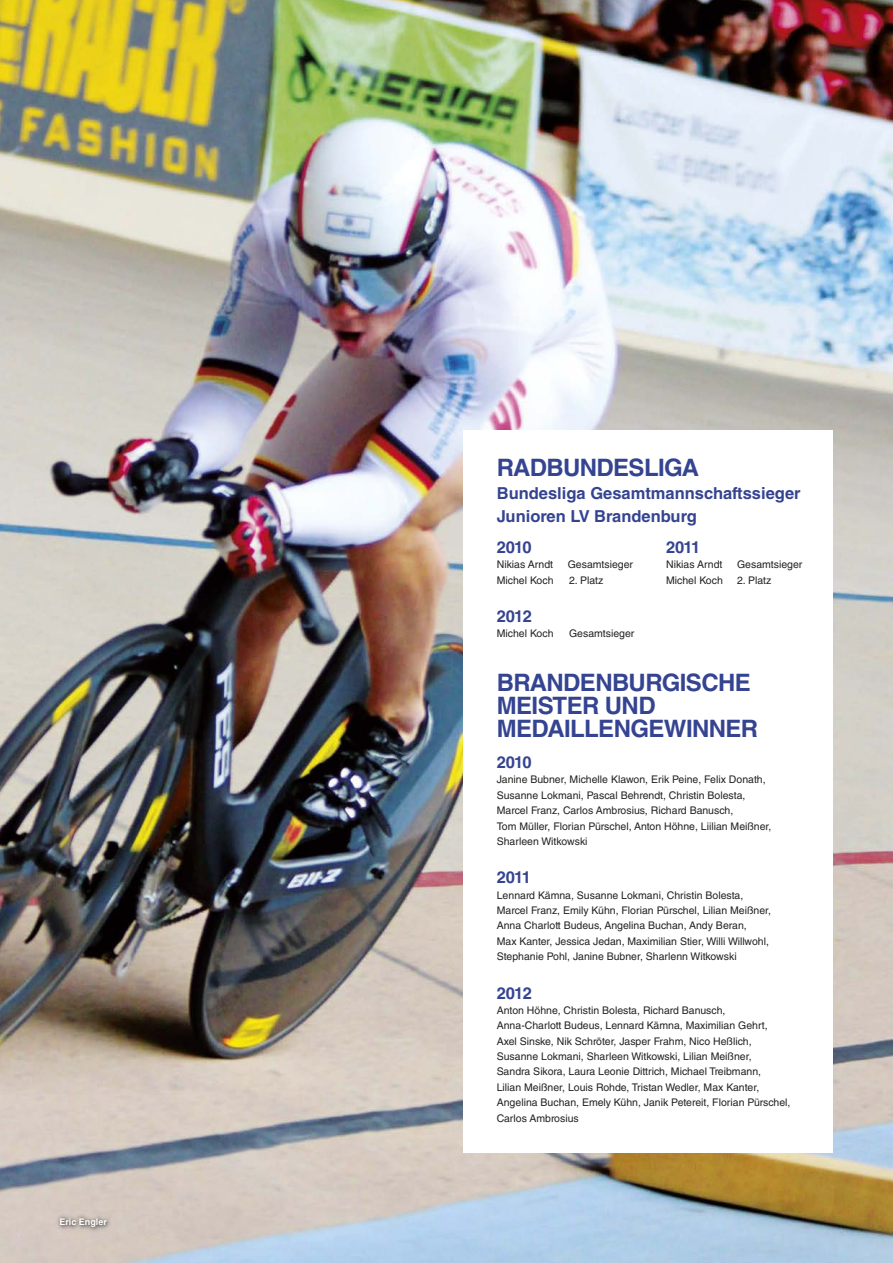
<style>
.page{position:relative;width:893px;height:1263px;background:#fff}
.page>*{position:absolute;margin:0;border:0;box-sizing:border-box;transform-origin:0 0}
.t1{font:700 24px/23.1px "Helvetica LT Std";letter-spacing:-.025em;color:#354491}
.t2{font:700 16.5px/23.1px "Helvetica LT Std";color:#354491}
.t3{font:10.5px/15.3px "Helvetica LT Std";color:#222221}
.t4{font:700 9px "Helvetica LT Std";color:#fff}
</style>
<div class="page">
<img style="left:0;top:0;width:893px;height:1263px">
<div style="left:463px;top:430px;width:370px;height:722px;background:#fff"></div>
<img style="left:52px;top:1210px;width:93px;height:32px">
<p class="t4" style="left:60px;top:1218px;width:49px">Eric Engler</p>
<h1 class="t1" style="left:497px;top:458px;width:204px">RADBUNDESLIGA</h1>
<h2 class="t2" style="left:497px;top:483px;width:305px">Bundesliga Gesamtmannschaftssieger<br>Junioren LV Brandenburg</h2>
<h2 class="t2" style="left:497px;top:537px;width:36px">2010</h2>
<h2 class="t2" style="left:666px;top:537px;width:36px">2011</h2>
<p class="t3" style="left:497px;top:558px;width:58px">Nikias Arndt</p>
<p class="t3" style="left:568px;top:558px;width:67px">Gesamtsieger</p>
<p class="t3" style="left:666px;top:558px;width:58px">Nikias Arndt</p>
<p class="t3" style="left:737px;top:558px;width:67px">Gesamtsieger</p>
<p class="t3" style="left:497px;top:573px;width:58px">Michel Koch</p>
<p class="t3" style="left:569px;top:573px;width:36px">2. Platz</p>
<p class="t3" style="left:666px;top:573px;width:58px">Michel Koch</p>
<p class="t3" style="left:737px;top:573px;width:36px">2. Platz</p>
<h2 class="t2" style="left:497px;top:606px;width:37px">2012</h2>
<p class="t3" style="left:497px;top:627px;width:58px">Michel Koch</p>
<p class="t3" style="left:569px;top:627px;width:67px">Gesamtsieger</p>
<h1 class="t1" style="left:497px;top:674px;width:263px">BRANDENBURGISCHE<br>MEISTER UND<br>MEDAILLENGEWINNER</h1>
<h2 class="t2" style="left:497px;top:752px;width:36px">2010</h2>
<p class="t3" style="left:497px;top:773px;width:276px">Janine Bubner, Michelle Klawon, Erik Peine, Felix Donath, Susanne Lokmani, Pascal Behrendt, Christin Bolesta, Marcel Franz, Carlos Ambrosius, Richard Banusch,<br>Tom Müller, Florian Pürschel, Anton Höhne, Liilian Meißner, Sharleen Witkowski</p>
<h2 class="t2" style="left:497px;top:867px;width:36px">2011</h2>
<p class="t3" style="left:497px;top:888px;width:276px">Lennard Kämna, Susanne Lokmani, Christin Bolesta, Marcel Franz, Emily Kühn, Florian Pürschel, Lilian Meißner, Anna Charlott Budeus, Angelina Buchan, Andy Beran,<br>Max Kanter, Jessica Jedan, Maximilian Stier, Willi Willwohl, Stephanie Pohl, Janine Bubner, Sharlenn Witkowski</p>
<h2 class="t2" style="left:497px;top:983px;width:37px">2012</h2>
<p class="t3" style="left:497px;top:1004px;width:295px">Anton Höhne, Christin Bolesta, Richard Banusch, Anna-Charlott Budeus, Lennard Kämna, Maximilian Gehrt,<br>Axel Sinske, Nik Schröter, Jasper Frahm, Nico Heßlich, Susanne Lokmani, Sharleen Witkowski, Lilian Meißner,<br>Sandra Sikora, Laura Leonie Dittrich, Michael Treibmann,<br>Lilian Meißner, Louis Rohde, Tristan Wedler, Max Kanter, Angelina Buchan, Emely Kühn, Janik Petereit, Florian Pürschel, Carlos Ambrosius</p>
</div>
